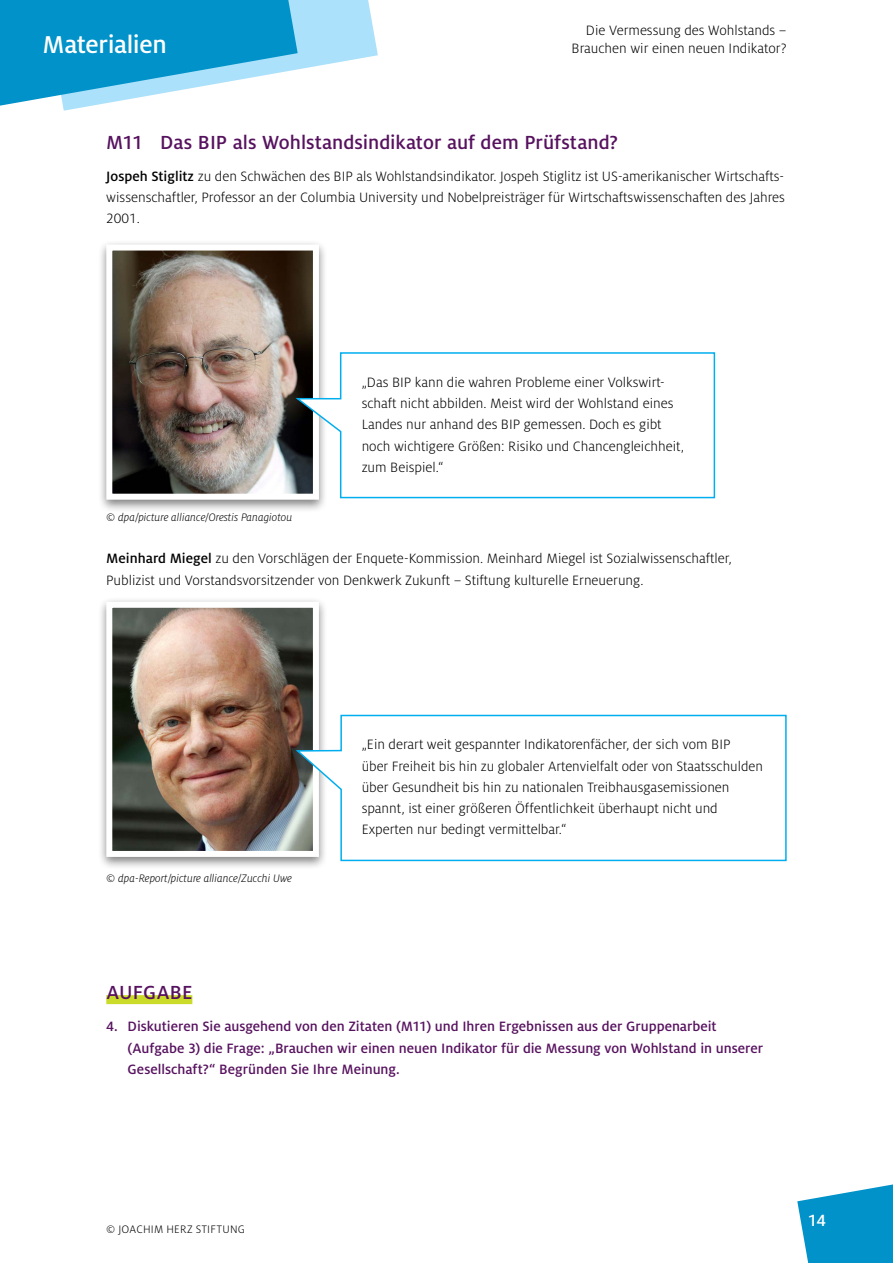
<style>
.page{position:relative;width:893px;height:1263px;background:#fff}
.page>*{position:absolute;margin:0;border:0;box-sizing:border-box;transform-origin:0 0}
.t1{font:500 27px "Milo OT";letter-spacing:-.015em;color:#fff}
.t2{font:500 21px "Milo OT";color:#57125f}
.t3{font:500 18px "Milo OT";color:#fff}
.t4{font:300 15px/21.3px "Milo Pro";color:#000}
.t5{font:500 15px/21.3px "Milo OT";color:#57125f}
.t6{font:italic 300 12px "Milo Pro";color:#000}
.t7{font:300 12px "Milo Pro";letter-spacing:.025em;color:#000}
.s1{font-family:"Milo OT";font-weight:500}
</style>
<div class="page">
<svg style="left:797px;top:1184px;width:96px;height:79px"></svg>
<svg style="left:0;top:0;width:378px;height:111px"></svg>
<div style="left:97px;top:597px;width:231px;height:273px;background:#000;opacity:.5"></div>
<img style="left:113px;top:609px;width:199px;height:241px">
<div style="left:106px;top:602px;width:213px;height:255px;border:6px solid #fff"></div>
<div style="left:97px;top:240px;width:231px;height:273px;background:#000;opacity:.5"></div>
<img style="left:113px;top:252px;width:199px;height:241px">
<div style="left:106px;top:245px;width:213px;height:255px;border:6px solid #fff"></div>
<svg style="left:293px;top:351px;width:423px;height:148px"></svg>
<svg style="left:294px;top:714px;width:493px;height:148px"></svg>
<div style="left:106px;top:995px;width:86px;height:9px;background:#cbdb2a"></div>
<h1 class="t1" style="left:43px;top:30px;width:126px">Materialien</h1>
<p class="t4" style="left:572px;top:22px;width:217px;line-height:18px;text-align:right">Die Vermessung des Wohlstands –<br>Brauchen wir einen neuen Indikator?</p>
<h2 class="t2" style="left:106px;top:131px;width:513px">M11 Das BIP als Wohlstandsindikator auf dem Prüfstand?</h2>
<p class="t4" style="left:106px;top:165px;width:680px;text-align:justify"><span class="s1">Jospeh Stiglitz</span> zu den Schwächen des BIP als Wohlstandsindikator. Jospeh Stiglitz ist US-amerikanischer Wirtschafts&shy;wissenschaftler, Professor an der Columbia University und Nobelpreisträger für Wirtschaftswissenschaften des Jahres 2001.</p>
<p class="t6" style="left:106px;top:511px;width:188px">© dpa/picture alliance/Orestis Panagiotou</p>
<p class="t4" style="left:362px;top:372px;width:324px">„Das BIP kann die wahren Probleme einer Volkswirt&shy;schaft nicht abbilden. Meist wird der Wohlstand eines Landes nur anhand des BIP gemessen. Doch es gibt noch wichtigere Größen: Risiko und Chancengleichheit, zum Beispiel.“</p>
<p class="t4" style="left:106px;top:548px;width:627px"><span class="s1">Meinhard Miegel</span> zu den Vorschlägen der Enquete-Kommission. Meinhard Miegel ist Sozialwissenschaftler,<br>Publizist und Vorstandsvorsitzender von Denkwerk Zukunft – Stiftung kulturelle Erneuerung.</p>
<p class="t6" style="left:106px;top:872px;width:187px">© dpa-Report/picture alliance/Zucchi Uwe</p>
<p class="t4" style="left:362px;top:734px;width:403px">„Ein derart weit gespannter Indikatorenfächer, der sich vom BIP<br>über Freiheit bis hin zu globaler Artenvielfalt oder von Staatsschulden über Gesundheit bis hin zu nationalen Treibhausgasemissionen spannt, ist einer größeren Öffentlichkeit überhaupt nicht und Experten nur bedingt vermittelbar.“</p>
<h2 class="t2" style="left:106px;top:981px;width:88px">AUFGABE</h2>
<p class="t5" style="left:128px;top:1016px;width:637px;text-indent:-21px">4. Diskutieren Sie ausgehend von den Zitaten (M11) und Ihren Ergebnissen aus der Gruppenarbeit (Aufgabe 3) die Frage: „Brauchen wir einen neuen Indikator für die Messung von Wohlstand in unserer<br>Gesellschaft?“ Begründen Sie Ihre Meinung.</p>
<p class="t7" style="left:106px;top:1223px;width:140px">© JOACHIM HERZ STIFTUNG</p>
<p class="t3" style="left:808px;top:1211px;width:20px">14</p>
</div>
